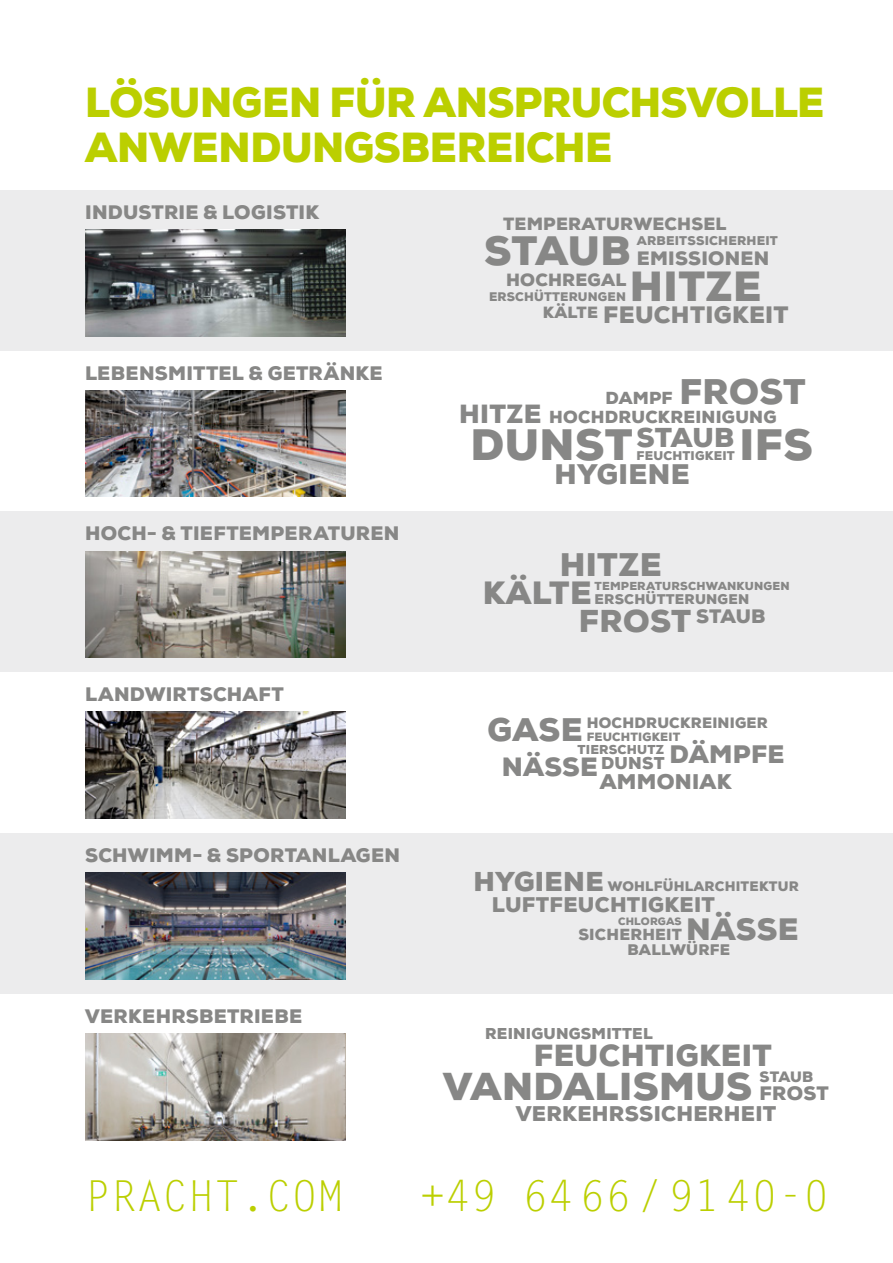
<style>
.page{position:relative;width:893px;height:1263px;background:#fff}
.page>*{position:absolute;margin:0;border:0;box-sizing:border-box;transform-origin:0 0}
.t1{font:900 43.95px "Nexa";letter-spacing:.01em;color:#878786}
.t2{font:42.75px "Letter Got L";letter-spacing:.005em;color:#bbcf00}
.t3{font:900 42.15px "Nexa";letter-spacing:.01em;color:#878786}
.t4{font:900 42px/45px "Nexa";letter-spacing:-.01em;color:#bbcf00;scale:.96 1}
.t5{font:900 41.1px "Nexa";letter-spacing:-.005em;color:#878786}
.t6{font:900 38.85px "Nexa";letter-spacing:.01em;color:#878786}
.t7{font:900 35.55px "Nexa";letter-spacing:.01em;color:#878786}
.t8{font:900 32.7px "Nexa";letter-spacing:.01em;color:#878786}
.t9{font:900 32.55px "Nexa";color:#878786}
.t10{font:900 32.25px "Nexa";letter-spacing:.01em;color:#878786}
.t11{font:900 31.65px "Nexa";letter-spacing:.01em;color:#878786}
.t12{font:900 30.9px "Nexa";letter-spacing:.01em;color:#878786}
.t13{font:900 30.45px "Nexa";letter-spacing:.015em;color:#878786}
.t14{font:900 28.2px "Nexa";letter-spacing:.015em;color:#878786}
.t15{font:900 27.3px "Nexa";color:#878786}
.t16{font:900 26.25px "Nexa";letter-spacing:.01em;color:#878786}
.t17{font:900 25.2px "Nexa";letter-spacing:.01em;color:#878786}
.t18{font:900 23.7px "Nexa";letter-spacing:.015em;color:#878786}
.t19{font:900 21.15px "Nexa";letter-spacing:.015em;color:#878786}
.t20{font:900 19.5px "Nexa";letter-spacing:.015em;color:#878786}
.t21{font:900 19.35px "Nexa";letter-spacing:.015em;color:#878786}
.t22{font:900 17.7px "Nexa";letter-spacing:.015em;color:#878786}
.t23{font:900 17.4px "Nexa";letter-spacing:.015em;color:#878786}
.t24{font:900 16.05px "Nexa";letter-spacing:.015em;color:#878786}
.t25{font:900 15.75px "Nexa";letter-spacing:.015em;color:#878786}
.t26{font:900 15.3px "Nexa";letter-spacing:.01em;color:#878786}
.t27{font:900 15px "Nexa";letter-spacing:.015em;color:#878786}
.t28{font:900 13.95px "Nexa";letter-spacing:.015em;color:#878786}
.t29{font:900 13.8px "Nexa";letter-spacing:.015em;color:#878786}
.t30{font:900 12.9px "Nexa";letter-spacing:.015em;color:#878786}
.t31{font:900 12.6px "Nexa";letter-spacing:.015em;color:#878786}
.t32{font:900 12.45px "Nexa";letter-spacing:.015em;color:#878786}
.t33{font:900 12px "Nexa";letter-spacing:.015em;color:#878786}
.t34{font:900 11.55px "Nexa";letter-spacing:.015em;color:#878786}
.t35{font:900 10.65px "Nexa";letter-spacing:.01em;color:#878786}
.s1{font-size:26.4px}
.s2{font-size:27.3px}
</style>
<div class="page">
<div style="left:0;top:833px;width:893px;height:161px;background:#ececed"></div>
<div style="left:0;top:190px;width:893px;height:160px;background:#ececed"></div>
<div style="left:0;top:511px;width:893px;height:161px;background:#ececed"></div>
<img style="left:85px;top:230px;width:260px;height:106px">
<img style="left:85px;top:390px;width:260px;height:107px">
<img style="left:85px;top:551px;width:260px;height:107px">
<img style="left:85px;top:712px;width:260px;height:106px">
<img style="left:85px;top:873px;width:260px;height:106px">
<img style="left:85px;top:1033px;width:260px;height:107px">
<h3 class="t4" style="left:85px;top:80px;width:771px">LÖSUNGEN FÜR ANSPRUCHSVOLLE<br>ANWENDUNGSBEREICHE</h3>
<p class="t20" style="left:85px;top:199px;width:235px">INDUSTRIE &amp; LOGISTIK</p>
<p class="t20" style="left:85px;top:360px;width:299px">LEBENSMITTEL &amp; GETRÄNKE</p>
<p class="t20" style="left:85px;top:521px;width:316px">HOCH- &amp; TIEFTEMPERATUREN</p>
<p class="t20" style="left:85px;top:682px;width:200px">LANDWIRTSCHAFT</p>
<p class="t20" style="left:85px;top:842px;width:317px">SCHWIMM- &amp; SPORTANLAGEN</p>
<p class="t20" style="left:85px;top:1003px;width:219px">VERKEHRSBETRIEBE</p>
<p class="t22" style="left:503px;top:213px;width:225px">TEMPERATURWECHSEL</p>
<h3 class="t5" style="left:484px;top:224px;width:148px">STAUB</h3>
<p class="t31" style="left:637px;top:232px;width:143px">ARBEITSSICHERHEIT</p>
<p class="t21" style="left:637px;top:245px;width:134px">EMISSIONEN</p>
<h3 class="t3" style="left:630px;top:260px;width:133px">HITZE</h3>
<p class="t22" style="left:506px;top:268px;width:122px">HOCHREGAL</p>
<p class="t18" style="left:543px;top:300px;width:247px"><sup>KÄLTE</sup> FEUCHTIGKEIT</p>
<p class="t32" style="left:489px;top:289px;width:138px">ERSCHÜTTERUNGEN</p>
<h3 class="t16" style="left:459px;top:397px;width:84px">HITZE</h3>
<p class="t23" style="left:606px;top:387px;width:69px">DAMPF</p>
<h3 class="t7" style="left:679px;top:369px;width:128px">FROST</h3>
<p class="t23" style="left:549px;top:406px;width:229px">HOCHDRUCKREINIGUNG</p>
<h3 class="t15" style="left:637px;top:420px;width:99px">STAUB</h3>
<h1 class="t1" style="left:470px;top:416px;width:164px">DUNST</h1>
<h1 class="t1" style="left:739px;top:416px;width:75px">IFS</h1>
<p class="t31" style="left:636px;top:447px;width:100px">FEUCHTIGKEIT</p>
<h3 class="t14" style="left:555px;top:456px;width:137px">HYGIENE</h3>
<h3 class="t8" style="left:560px;top:544px;width:104px">HITZE</h3>
<h3 class="t10" style="left:483px;top:572px;width:111px">KÄLTE</h3>
<h3 class="t11" style="left:579px;top:600px;width:114px">FROST</h3>
<p class="t34" style="left:595px;top:578px;width:197px">TEMPERATURSCHWANKUNGEN</p>
<p class="t28" style="left:595px;top:590px;width:156px">ERSCHÜTTERUNGEN</p>
<p class="t20" style="left:696px;top:603px;width:71px">STAUB</p>
<h3 class="t9" style="left:488px;top:708px;width:96px">GASE</h3>
<p class="t17" style="left:502px;top:738px;width:284px"><span class="s1">NÄSSE</span> <sub>DUNST</sub> DÄMPFE</p>
<p class="t27" style="left:587px;top:713px;width:183px">HOCHDRUCKREINIGER</p>
<p class="t30" style="left:577px;top:741px;width:88px">TIERSCHUTZ</p>
<p class="t19" style="left:600px;top:768px;width:133px">AMMONIAK</p>
<p class="t33" style="left:587px;top:729px;width:95px">FEUCHTIGKEIT</p>
<p class="t29" style="left:473px;top:877px;width:327px"><span class="s2">HYGIENE</span> WOHLFÜHLARCHITEKTUR</p>
<h3 class="t12" style="left:686px;top:909px;width:114px">NÄSSE</h3>
<p class="t19" style="left:492px;top:891px;width:225px">LUFTFEUCHTIGKEIT</p>
<p class="t35" style="left:618px;top:914px;width:65px">CHLORGAS</p>
<p class="t24" style="left:578px;top:924px;width:105px">SICHERHEIT</p>
<p class="t26" style="left:628px;top:940px;width:104px">BALLWÜRFE</p>
<p class="t25" style="left:485px;top:1024px;width:169px">REINIGUNGSMITTEL</p>
<h3 class="t13" style="left:534px;top:1036px;width:240px">FEUCHTIGKEIT</h3>
<h3 class="t6" style="left:443px;top:1061px;width:310px">VANDALISMUS</h3>
<p class="t27" style="left:759px;top:1067px;width:55px">STAUB</p>
<p class="t20" style="left:760px;top:1081px;width:71px">FROST</p>
<p class="t19" style="left:516px;top:1100px;width:262px">VERKEHRSSICHERHEIT</p>
<h2 class="t2" style="left:85px;top:1170px;width:260px">PRACHT.COM</h2>
<h2 class="t2" style="left:420px;top:1170px;width:411px">+49 6466/9140-0</h2>
</div>
